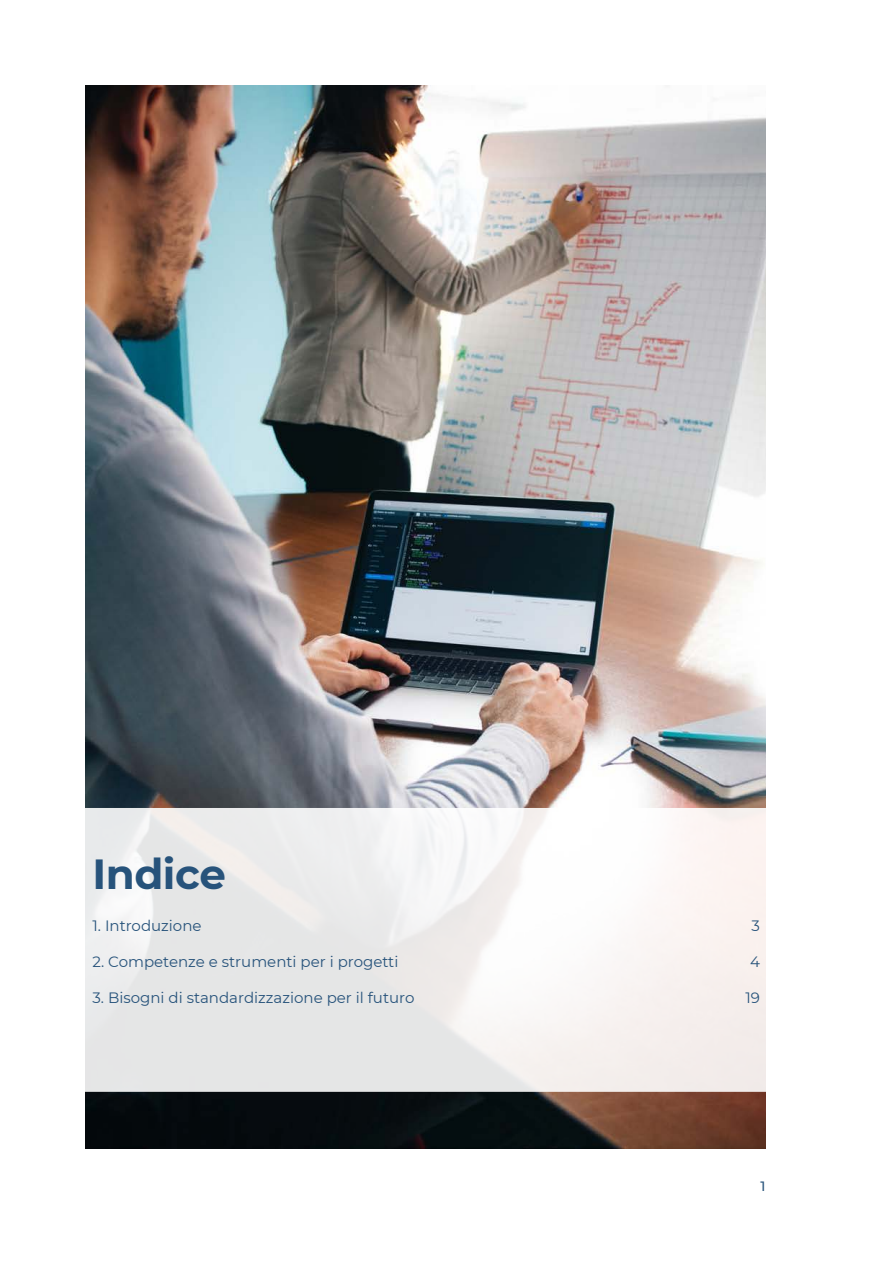
<style>
.page{position:relative;width:893px;height:1263px;background:#fff}
.page>*{position:absolute;margin:0;border:0;box-sizing:border-box;transform-origin:0 0}
.t1{font:700 42px "Montserrat";letter-spacing:-.01em;color:#27537b}
.TOC_voce_indice_-_H2{font:15px "Montserrat";color:#27537b}
.t2{font:500 13.5px "Montserrat";color:#27537b}
</style>
<div class="page">
<img style="left:85px;top:85px;width:680px;height:1063px">
<svg style="left:85px;top:808px;width:681px;height:284px"></svg>
<p class="t1" style="left:92px;top:843px;width:135px">Indice</p>
<p class="TOC_voce_indice_-_H2" style="left:92px;top:915px;width:111px">1. Introduzione</p>
<p class="TOC_voce_indice_-_H2" style="left:752px;top:915px;width:10px">3</p>
<p class="TOC_voce_indice_-_H2" style="left:92px;top:951px;width:307px">2. Competenze e strumenti per i progetti</p>
<p class="TOC_voce_indice_-_H2" style="left:750px;top:951px;width:11px">4</p>
<p class="TOC_voce_indice_-_H2" style="left:92px;top:987px;width:323px">3. Bisogni di standardizzazione per il futuro</p>
<p class="TOC_voce_indice_-_H2" style="left:745px;top:987px;width:16px">19</p>
<p class="t2" style="left:760px;top:1177px;width:6px">1</p>
</div>
